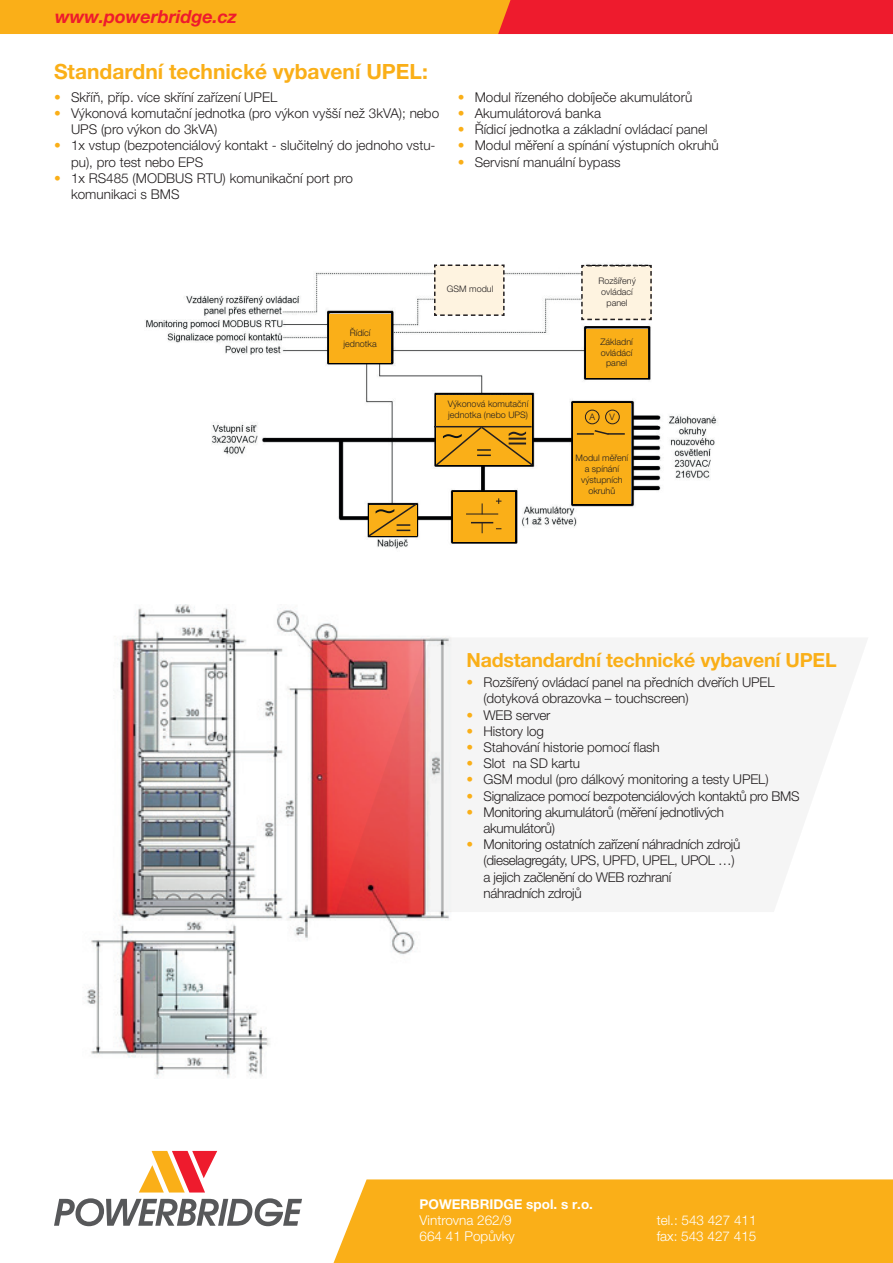
<style>
.page{position:relative;width:893px;height:1263px;background:#fff}
.page>*{position:absolute;margin:0;border:0;box-sizing:border-box;transform-origin:0 0}
.t1{font:700 21px "Helvetica Neue LT Pro";color:#faaf18}
.t2{font:700 19.5px "Helvetica Neue LT Pro";letter-spacing:-.01em;color:#faaf18}
.t3{font:italic 700 18px "Helvetica Neue LT Pro";color:#ee1b2d}
.t4{font:300 13.5px/16.2px "Helvetica Neue LT Pro";letter-spacing:-.01em;color:#231f20}
.t5{font:300 13.5px/16.2px "Helvetica Neue LT Pro";color:#fff}
.t6{font:700 13.5px "Helvetica Neue LT Pro";color:#fff}
.t7{font:300 9px/10.8px "Helvetica Neue LT Pro";color:#231f20;text-align:center}
.s1{color:#faaf18}
</style>
<div class="page">
<div style="left:0;top:0;width:893px;height:34px;background:#faaf18"></div>
<div style="left:498px;top:0;width:395px;height:34px;background:#ee1b2d"></div>
<svg style="left:54px;top:1198px;width:248px;height:28px"></svg>
<svg style="left:139px;top:1151px;width:78px;height:41px"></svg>
<div style="left:333px;top:1179px;width:560px;height:84px;background:#faaf18"></div>
<img style="left:146px;top:272px;width:572px;height:277px">
<div style="left:329px;top:314px;width:62px;height:48px;background:#faaf18"></div>
<div style="left:586px;top:329px;width:61px;height:49px;background:#faaf18"></div>
<div style="left:573px;top:403px;width:57px;height:100px;background:#faaf18"></div>
<div style="left:453px;top:492px;width:62px;height:49px;background:#faaf18"></div>
<div style="left:436px;top:395px;width:96px;height:70px;background:#faaf18"></div>
<hr style="left:466px;top:514px;width:32px;height:1px;background:#231f20">
<svg style="left:471px;top:522px;width:30px;height:11px"></svg>
<svg style="left:496px;top:498px;width:5px;height:6px"></svg>
<svg style="left:433px;top:264px;width:72px;height:53px;background:#f1e7d6"></svg>
<svg style="left:580px;top:264px;width:72px;height:57px;background:#f0e6d5"></svg>
<svg style="left:434px;top:425px;width:100px;height:42px"></svg>
<svg style="left:577px;top:430px;width:48px;height:5px"></svg>
<div style="left:585px;top:410px;width:14px;height:14px;border:1px solid #231f20;border-radius:50%"></div>
<div style="left:605px;top:410px;width:15px;height:14px;border:1px solid #231f20;border-radius:50%"></div>
<img style="left:85px;top:604px;width:364px;height:474px">
<svg style="left:336px;top:637px;width:116px;height:275px"></svg>
<svg style="left:367px;top:502px;width:51px;height:36px;background:#c69023"></svg>
<h3 class="t3" style="left:55px;top:6px;width:183px">www.powerbridge.cz</h3>
<h1 class="t1" style="left:54px;top:58px;width:375px">Standardní technické vybavení UPEL:</h1>
<p class="t4" style="left:54px;top:89px;width:225px"><span class="s1">•</span> Skříň, příp. více skříní zařízení UPEL</p>
<p class="t4" style="left:71px;top:105px;width:370px;text-indent:-17px"><span class="s1">•</span> Výkonová komutační jednotka (pro výkon vyšší než 3kVA); nebo<br>UPS (pro výkon do 3kVA)</p>
<p class="t4" style="left:71px;top:137px;width:366px;text-indent:-17px"><span class="s1">•</span> 1x vstup (bezpotenciálový kontakt - slučitelný do jednoho vstu&shy;pu), pro test nebo EPS</p>
<p class="t4" style="left:71px;top:170px;width:283px;text-indent:-17px"><span class="s1">•</span> 1x RS485 (MODBUS RTU) komunikační port pro komunikaci s BMS</p>
<p class="t4" style="left:458px;top:89px;width:236px"><span class="s1">•</span> Modul řízeného dobíječe akumulátorů</p>
<p class="t4" style="left:458px;top:105px;width:145px"><span class="s1">•</span> Akumulátorová banka</p>
<p class="t4" style="left:458px;top:121px;width:251px"><span class="s1">•</span> Řídicí jednotka a základní ovládací panel</p>
<p class="t4" style="left:458px;top:137px;width:263px"><span class="s1">•</span> Modul měření a spínání výstupních okruhů</p>
<p class="t4" style="left:458px;top:153px;width:165px"><span class="s1">•</span> Servisní manuální bypass</p>
<p class="t7" style="left:344px;top:327px;width:35px">Řídící jednotka</p>
<p class="t7" style="left:447px;top:284px;width:48px">GSM modul</p>
<p class="t7" style="left:598px;top:275px;width:39px">Rozšířený ovládací panel</p>
<p class="t7" style="left:448px;top:398px;width:82px;text-align:left">Výkonová komutační jednotka (nebo UPS)</p>
<p class="t7" style="left:600px;top:336px;width:34px">Základní ovládácí panel</p>
<p class="t7" style="left:590px;top:411px;width:7px">A</p>
<p class="t7" style="left:610px;top:411px;width:7px">V</p>
<p class="t7" style="left:575px;top:452px;width:54px">Modul měření a spínání výstupních okruhů</p>
<h2 class="t2" style="left:466px;top:648px;width:372px">Nadstandardní technické vybavení UPEL</h2>
<p class="t4" style="left:483px;top:674px;width:293px;text-indent:-17px"><span class="s1">•</span> Rozšířený ovládací panel na předních dveřích UPEL (dotyková obrazovka – touchscreen)</p>
<p class="t4" style="left:466px;top:706px;width:86px"><span class="s1">•</span> WEB server</p>
<p class="t4" style="left:466px;top:722px;width:79px"><span class="s1">•</span> History log</p>
<p class="t4" style="left:466px;top:739px;width:195px"><span class="s1">•</span> Stahování historie pomocí flash</p>
<p class="t4" style="left:466px;top:755px;width:115px"><span class="s1">•</span> Slot na SD kartu</p>
<p class="t4" style="left:466px;top:771px;width:304px"><span class="s1">•</span> GSM modul (pro dálkový monitoring a testy UPEL)</p>
<p class="t4" style="left:466px;top:787px;width:335px"><span class="s1">•</span> Signalizace pomocí bezpotenciálových kontaktů pro BMS</p>
<p class="t4" style="left:483px;top:803px;width:242px;text-indent:-17px"><span class="s1">•</span> Monitoring akumulátorů (měření jednotlivých akumulátorů)</p>
<p class="t4" style="left:483px;top:836px;width:258px;text-indent:-17px"><span class="s1">•</span> Monitoring ostatních zařízení náhradních zdrojů (dieselagregáty, UPS, UPFD, UPEL, UPOL …) a jejich začlenění do WEB rozhraní<br>náhradních zdrojů</p>
<p class="t6" style="left:420px;top:1196px;width:175px">POWERBRIDGE spol. s r.o.</p>
<p class="t5" style="left:420px;top:1212px;width:97px">Vintrovna 262/9<br>664 41 Popůvky</p>
<p class="t5" style="left:657px;top:1212px;width:101px">tel.: 543 427 411 fax: 543 427 415</p>
</div>
